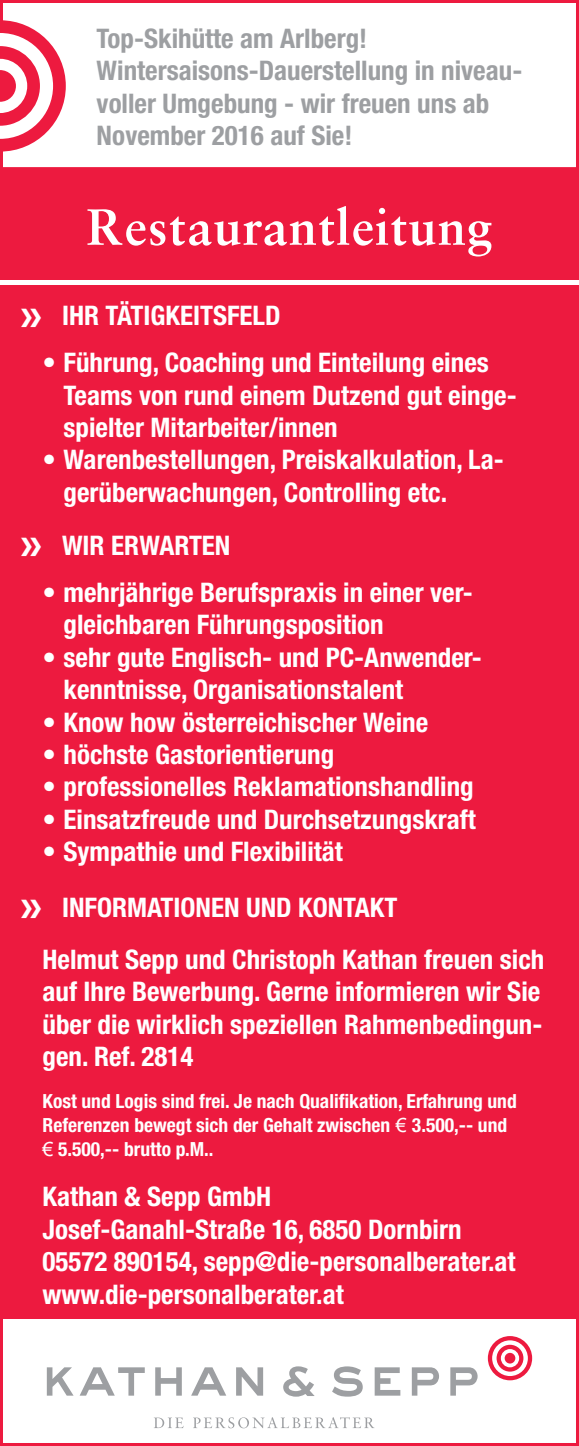
<style>
.page{position:relative;width:579px;height:1446px;background:#fff}
.page>*{position:absolute;margin:0;border:0;box-sizing:border-box;transform-origin:0 0}
.t1{font:700 51px "Sabon LT Std";letter-spacing:.02em;color:#fff}
.t2{font:700 condensed 27px/32.4px "Helvetica Neue LT Std";color:#fff}
.t3{font:700 condensed 27px/32.4px "Helvetica Neue LT Std";color:#9d9fa2}
.t4{font:700 condensed 19.5px/24px "Helvetica Neue LT Std";color:#fff}
.s1{font-family:"Myriad Pro";font-stretch:normal;font-size:48px}
.s2{font-family:"Arial";font-weight:400;font-stretch:normal}
</style>
<div class="page">
<svg style="left:487px;top:1336px;width:44px;height:44px"></svg>
<svg style="left:47px;top:1367px;width:26px;height:28px"></svg>
<svg style="left:80px;top:1367px;width:65px;height:28px"></svg>
<svg style="left:155px;top:1367px;width:27px;height:28px"></svg>
<svg style="left:191px;top:1367px;width:35px;height:28px"></svg>
<svg style="left:236px;top:1367px;width:27px;height:28px"></svg>
<svg style="left:332px;top:1366px;width:30px;height:30px"></svg>
<svg style="left:374px;top:1367px;width:26px;height:28px"></svg>
<svg style="left:411px;top:1367px;width:28px;height:28px"></svg>
<svg style="left:450px;top:1367px;width:27px;height:28px"></svg>
<svg style="left:154px;top:1417px;width:29px;height:11px"></svg>
<svg style="left:193px;top:1417px;width:181px;height:11px"></svg>
<svg style="left:283px;top:1366px;width:31px;height:30px"></svg>
<div style="left:0;top:0;width:578px;height:170px;border:3px solid #ed1a3f"></div>
<svg style="left:0;top:20px;width:66px;height:132px"></svg>
<div style="left:0;top:170px;width:578px;height:1148px;background:#ed1a3f"></div>
<hr style="left:0;top:281px;width:578px;height:4px;background:#fff">
<p class="t3" style="left:97px;top:22px;width:427px">Top-Skihütte am Arlberg!<br>Wintersaisons-Dauerstellung in niveau&shy;voller Umgebung - wir freuen uns ab<br>November 2016 auf Sie!</p>
<h1 class="t1" style="left:86px;top:195px;width:407px">Restaurantleitung</h1>
<p class="t2" style="left:20px;top:299px;width:262px"><span class="s1">»</span> IHR TÄTIGKEITSFELD</p>
<p class="t2" style="left:64px;top:346px;width:454px;text-indent:-21px">• Führung, Coaching und Einteilung eines<br>Teams von rund einem Dutzend gut einge&shy;spielter Mitarbeiter/innen</p>
<p class="t2" style="left:64px;top:443px;width:441px;text-indent:-21px">• Warenbestellungen, Preiskalkulation, La&shy;gerüberwachungen, Controlling etc.</p>
<p class="t2" style="left:20px;top:529px;width:212px"><span class="s1">»</span> WIR ERWARTEN</p>
<p class="t2" style="left:64px;top:576px;width:410px;text-indent:-21px">• mehrjährige Berufspraxis in einer ver&shy;gleichbaren Führungsposition</p>
<p class="t2" style="left:64px;top:640px;width:419px;text-indent:-21px">• sehr gute Englisch- und PC-Anwender&shy;kenntnisse, Organisationstalent</p>
<p class="t2" style="left:43px;top:705px;width:387px">• Know how österreichischer Weine</p>
<p class="t2" style="left:43px;top:738px;width:293px">• höchste Gastorientierung</p>
<p class="t2" style="left:43px;top:770px;width:432px">• professionelles Reklamationshandling</p>
<p class="t2" style="left:43px;top:802px;width:434px">• Einsatzfreude und Durchsetzungskraft</p>
<p class="t2" style="left:43px;top:835px;width:301px">• Sympathie und Flexibilität</p>
<p class="t2" style="left:20px;top:890px;width:378px"><span class="s1">»</span> INFORMATIONEN UND KONTAKT</p>
<p class="t2" style="left:43px;top:942px;width:503px">Helmut Sepp und Christoph Kathan freuen sich auf Ihre Bewerbung. Gerne informieren wir Sie über die wirklich speziellen Rahmenbedingun&shy;gen. Ref. 2814</p>
<p class="t4" style="left:43px;top:1089px;width:475px">Kost und Logis sind frei. Je nach Qualifikation, Erfahrung und<br>Referenzen bewegt sich der Gehalt zwischen <span class="s2">€</span> 3.500,-- und <span class="s2">€</span> 5.500,-- brutto p.M..</p>
<p class="t2" style="left:43px;top:1180px;width:474px">Kathan &amp; Sepp GmbH<br>Josef-Ganahl-Straße 16, 6850 Dornbirn 05572 890154, sepp@die-personalberater.at www.die-personalberater.at</p>
</div>
